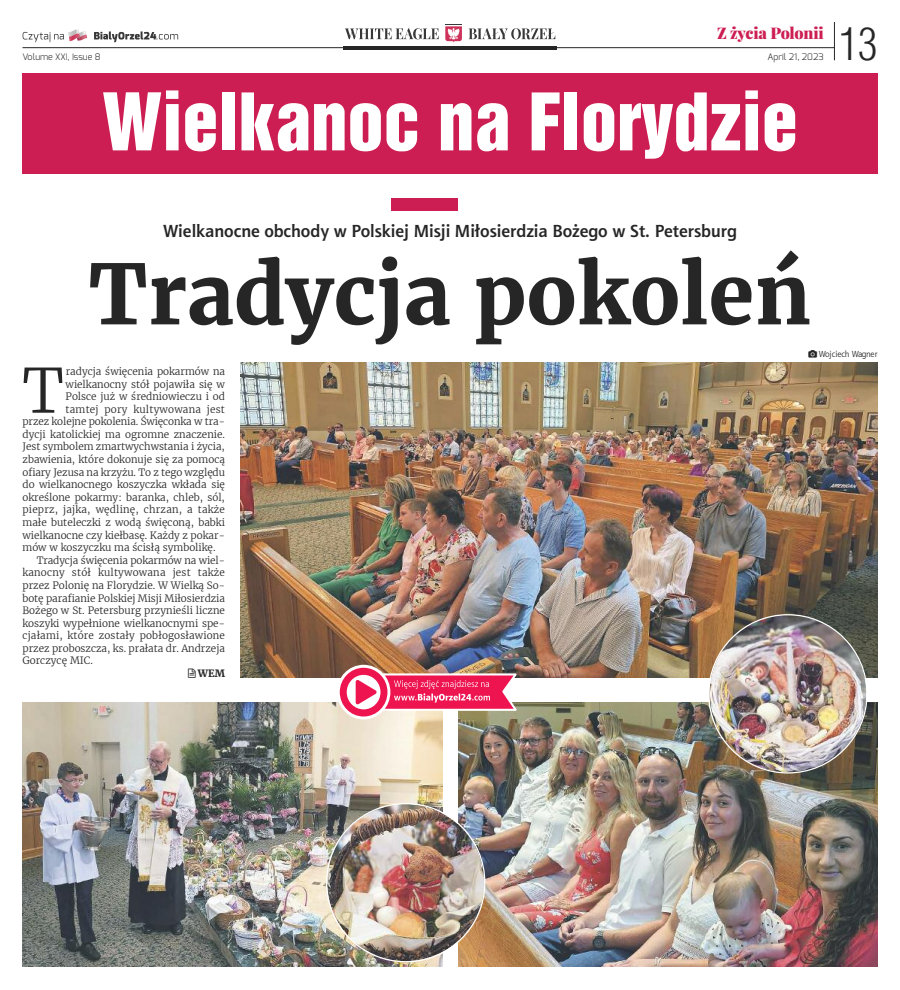
<style>
.page{position:relative;width:900px;height:990px;background:#fff}
.page>*{position:absolute;margin:0;border:0;box-sizing:border-box;transform-origin:0 0}
.t1{font:700 82.5px "Merriweather";color:#272627}
.t2{font:72.5px "Switzerland Inserat";color:#fff}
.t3{font:300 60.75px "Merriweather";color:#272627}
.t4{font:300 43.62px "Switzerland Cond";color:#272627}
.t5{font:700 17.5px "Aerton EFN";color:#272627}
.t6{font:900 15.62px "Playfair Display";letter-spacing:-.015em;color:#cc1e52}
.t7{font:300 10px "Merriweather";color:#272627}
.t8{font:300 10px "Merriweather";letter-spacing:.02em;color:#272627}
.t9{font:700 10px "Merriweather";color:#272627}
.t10{font:300 9px "Exo";color:#272627}
.t11{font:8.75px "Aerton EFN";color:#272627}
</style>
<div class="page">
<hr style="left:343px;top:46px;width:214px;height:3px;background:#272627">
<hr style="left:834px;top:22px;width:1px;height:38px;background:#272627">
<svg style="left:23px;top:30px;width:64px;height:12px"></svg>
<svg style="left:94px;top:31px;width:84px;height:11px"></svg>
<svg style="left:345px;top:28px;width:94px;height:11px"></svg>
<svg style="left:469px;top:28px;width:86px;height:11px"></svg>
<svg style="left:445px;top:26px;width:17px;height:16px"></svg>
<hr style="left:22px;top:47px;width:813px;height:1px;background:#272627">
<div style="left:22px;top:73px;width:856px;height:101px;background:#cc1e52"></div>
<div style="left:392px;top:199px;width:66px;height:12px;background:#cc1e52"></div>
<img style="left:240px;top:363px;width:638px;height:314px">
<img style="left:458px;top:702px;width:420px;height:264px">
<img style="left:22px;top:702px;width:421px;height:264px">
<img style="left:326px;top:803px;width:159px;height:159px">
<img style="left:708px;top:614px;width:160px;height:160px">
<svg style="left:337px;top:665px;width:53px;height:54px"></svg>
<svg style="left:340px;top:668px;width:178px;height:49px"></svg>
<h3 class="t6" style="left:717px;top:25px;width:108px">Z życia Polonii</h3>
<p class="t10" style="left:22px;top:51px;width:80px">Volume XXI, Issue 8</p>
<p class="t10" style="left:768px;top:51px;width:58px">April 21, 2023</p>
<h2 class="t2" style="left:102px;top:77px;width:698px">Wielkanoc na Florydzie</h2>
<h3 class="t4" style="left:839px;top:19px;width:40px">13</h3>
<h3 class="t5" style="left:163px;top:224px;width:575px">Wielkanocne obchody w Polskiej Misji Miłosierdzia Bożego w St. Petersburg</h3>
<h1 class="t1" style="left:89px;top:243px;width:724px">tradycja pokoleń</h1>
<h3 class="t3" style="left:22px;top:353px;width:43px">T</h3>
<p class="t7" style="left:66px;top:365px;width:161px">radycja święcenia pokarmów na</p>
<p class="t7" style="left:66px;top:378px;width:161px">wielkanocny stół pojawiła się w</p>
<p class="t7" style="left:66px;top:390px;width:161px">Polsce już w średniowieczu i od</p>
<p class="t8" style="left:66px;top:403px;width:161px">tamtej pory kultywowana jest</p>
<p class="t7" style="left:23px;top:415px;width:204px">przez kolejne pokolenia. Święconka w tra-</p>
<p class="t7" style="left:23px;top:428px;width:204px">dycji katolickiej ma ogromne znaczenie.</p>
<p class="t7" style="left:23px;top:441px;width:204px">Jest symbolem zmartwychwstania i życia,</p>
<p class="t7" style="left:23px;top:453px;width:204px">zbawienia, które dokonuje się za pomocą</p>
<p class="t7" style="left:22px;top:466px;width:204px">ofiary Jezusa na krzyżu. To z tego względu</p>
<p class="t7" style="left:22px;top:478px;width:204px">do wielkanocnego koszyczka wkłada się</p>
<p class="t7" style="left:22px;top:491px;width:204px">określone pokarmy: baranka, chleb, sól,</p>
<p class="t8" style="left:22px;top:504px;width:204px">pieprz, jajka, wędlinę, chrzan, a także</p>
<p class="t7" style="left:22px;top:516px;width:204px">małe buteleczki z wodą święconą, babki</p>
<p class="t7" style="left:22px;top:529px;width:204px">wielkanocne czy kiełbasę. Każdy z pokar-</p>
<p class="t7" style="left:22px;top:541px;width:194px">mów w koszyczku ma ścisłą symbolikę.</p>
<p class="t7" style="left:37px;top:554px;width:190px">Tradycja święcenia pokarmów na wiel-</p>
<p class="t8" style="left:22px;top:567px;width:204px">kanocny stół kultywowana jest także</p>
<p class="t7" style="left:22px;top:579px;width:204px">przez Polonię na Florydzie. W Wielką So-</p>
<p class="t7" style="left:22px;top:592px;width:204px">botę parafianie Polskiej Misji Miłosierdzia</p>
<p class="t7" style="left:22px;top:604px;width:204px">Bożego w St. Petersburg przynieśli liczne</p>
<p class="t7" style="left:22px;top:617px;width:204px">koszyki wypełnione wielkanocnymi spe-</p>
<p class="t7" style="left:22px;top:629px;width:204px">cjałami, które zostały pobłogosławione</p>
<p class="t7" style="left:22px;top:642px;width:204px">przez proboszcza, ks. prałata dr. Andrzeja</p>
<p class="t7" style="left:22px;top:655px;width:72px">Gorczycę MIC.</p>
<p class="t9" style="left:198px;top:667px;width:29px">weM</p>
<p class="t11" style="left:819px;top:351px;width:60px">Wojciech Wagner</p>
</div>
